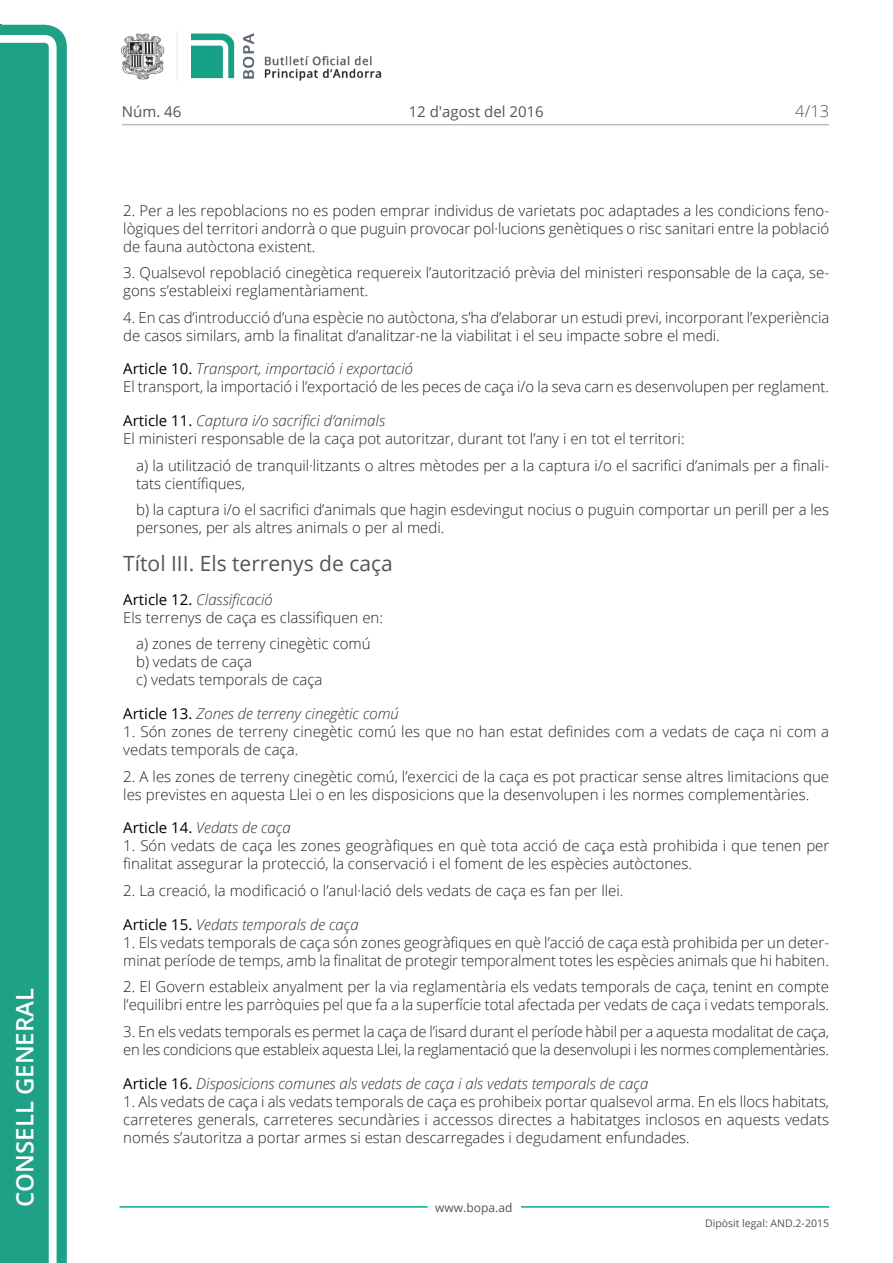
<style>
.page{position:relative;width:893px;height:1263px;background:#fff}
.page>*{position:absolute;margin:0;border:0;box-sizing:border-box;transform-origin:0 0}
.t1{font:600 24px "Open Sans";color:#fff}
.Titol_4{font:21px "Open Sans";color:#545454}
.t2{font:300 16.5px "Open Sans";color:#545454}
.Body_text{font:300 15px/18px "Open Sans";color:#231f20}
.Body_text_i{font:300 15px/18px "Open Sans";color:#231f20}
.Titol_7{font:italic 300 15px "Open Sans";color:#303030}
.Body_text_NOS{font:300 15px "Open Sans";color:#231f20}
.t3{font:15px "Open Sans";color:#545454}
.t4{font:12px "Open Sans";color:#545454}
.t5{font:10.5px "Open Sans";color:#545454}
.s1{font-weight:400;font-style:normal;color:#000}
</style>
<div class="page">
<svg style="left:0;top:25px;width:67px;height:1238px;fill:#1ea187"></svg>
<div style="left:0;top:43px;width:49px;height:1220px;background:#1ea187"></div>
<img style="left:122px;top:32px;width:260px;height:49px">
<hr style="left:119px;top:1206px;width:309px;height:2px;background:#00ae91">
<hr style="left:521px;top:1206px;width:308px;height:2px;background:#00ae91">
<hr style="left:122px;top:124px;width:707px;height:1px;background:#bcbdc0">
<h1 class="t1" style="left:8px;top:1207px;width:220px;rotate:-90deg">Consell General</h1>
<p class="t3" style="left:122px;top:102px;width:61px">Núm. 46</p>
<p class="t3" style="left:409px;top:102px;width:137px">12 d'agost del 2016</p>
<p class="t2" style="left:795px;top:100px;width:35px">4/13</p>
<p class="Body_text" style="left:123px;top:201px;width:707px;text-align:justify">2. Per a les repoblacions no es poden emprar individus de varietats poc adaptades a les condicions feno&shy;lògiques del territori andorrà o que puguin provocar pol·lucions genètiques o risc sanitari entre la població de fauna autòctona existent.</p>
<p class="Body_text" style="left:123px;top:263px;width:707px">3. Qualsevol repoblació cinegètica requereix l’autorització prèvia del ministeri responsable de la caça, se&shy;gons s’estableixi reglamentàriament.</p>
<p class="Body_text" style="left:123px;top:308px;width:708px">4. En cas d’introducció d’una espècie no autòctona, s’ha d’elaborar un estudi previ, incorporant l’experiència de casos similars, amb la finalitat d’analitzar-ne la viabilitat i el seu impacte sobre el medi.</p>
<p class="Titol_7" style="left:123px;top:359px;width:291px"><span class="s1">Article 10.</span> Transport, importació i exportació</p>
<p class="Body_text" style="left:123px;top:377px;width:707px">El transport, la importació i l’exportació de les peces de caça i/o la seva carn es desenvolupen per reglament.</p>
<p class="Titol_7" style="left:123px;top:410px;width:263px"><span class="s1">Article 11.</span> Captura i/o sacrifici d’animals</p>
<p class="Body_text" style="left:123px;top:429px;width:563px">El ministeri responsable de la caça pot autoritzar, durant tot l’any i en tot el territori:</p>
<p class="Body_text_i" style="left:136px;top:456px;width:695px">a) la utilització de tranquil·litzants o altres mètodes per a la captura i/o el sacrifici d’animals per a finali&shy;tats científiques,</p>
<p class="Body_text_i" style="left:136px;top:500px;width:695px">b) la captura i/o el sacrifici d’animals que hagin esdevingut nocius o puguin comportar un perill per a les persones, per als altres animals o per al medi.</p>
<p class="Titol_4" style="left:123px;top:549px;width:271px">Títol III. Els terrenys de caça</p>
<p class="Titol_7" style="left:123px;top:589px;width:151px"><span class="s1">Article 12.</span> Classificació</p>
<p class="Body_text" style="left:123px;top:608px;width:261px">Els terrenys de caça es classifiquen en:</p>
<p class="Body_text_NOS" style="left:136px;top:634px;width:236px">a) zones de terreny cinegètic comú</p>
<p class="Body_text_NOS" style="left:136px;top:652px;width:118px">b) vedats de caça</p>
<p class="Body_text_i" style="left:136px;top:671px;width:188px">c) vedats temporals de caça</p>
<p class="Titol_7" style="left:123px;top:703px;width:277px"><span class="s1">Article 13.</span> Zones de terreny cinegètic comú</p>
<p class="Body_text" style="left:123px;top:722px;width:707px">1. Són zones de terreny cinegètic comú les que no han estat definides com a vedats de caça ni com a vedats temporals de caça.</p>
<p class="Body_text" style="left:123px;top:767px;width:707px">2. A les zones de terreny cinegètic comú, l’exercici de la caça es pot practicar sense altres limitacions que les previstes en aquesta Llei o en les disposicions que la desenvolupen i les normes complementàries.</p>
<p class="Titol_7" style="left:123px;top:818px;width:169px"><span class="s1">Article 14.</span> Vedats de caça</p>
<p class="Body_text" style="left:123px;top:837px;width:708px">1. Són vedats de caça les zones geogràfiques en què tota acció de caça està prohibida i que tenen per finalitat assegurar la protecció, la conservació i el foment de les espècies autòctones.</p>
<p class="Body_text" style="left:123px;top:881px;width:501px">2. La creació, la modificació o l’anul·lació dels vedats de caça es fan per llei.</p>
<p class="Titol_7" style="left:123px;top:914px;width:237px"><span class="s1">Article 15.</span> Vedats temporals de caça</p>
<p class="Body_text" style="left:123px;top:933px;width:707px">1. Els vedats temporals de caça són zones geogràfiques en què l’acció de caça està prohibida per un deter&shy;minat període de temps, amb la finalitat de protegir temporalment totes les espècies animals que hi habiten.</p>
<p class="Body_text" style="left:123px;top:977px;width:707px">2. El Govern estableix anyalment per la via reglamentària els vedats temporals de caça, tenint en compte l’equilibri entre les parròquies pel que fa a la superfície total afectada per vedats de caça i vedats temporals.</p>
<p class="Body_text" style="left:123px;top:1022px;width:707px">3. En els vedats temporals es permet la caça de l’isard durant el període hàbil per a aquesta modalitat de caça, en les condicions que estableix aquesta Llei, la reglamentació que la desenvolupi i les normes complementàries.</p>
<p class="Titol_7" style="left:123px;top:1073px;width:526px"><span class="s1">Article 16.</span> Disposicions comunes als vedats de caça i als vedats temporals de caça</p>
<p class="Body_text" style="left:123px;top:1092px;width:707px;text-align:justify">1. Als vedats de caça i als vedats temporals de caça es prohibeix portar qualsevol arma. En els llocs habitats, carreteres generals, carreteres secundàries i accessos directes a habitatges inclosos en aquests vedats només s’autoritza a portar armes si estan descarregades i degudament enfundades.</p>
<p class="t4" style="left:435px;top:1199px;width:79px">www.bopa.ad</p>
<p class="t5" style="left:705px;top:1216px;width:125px">Dipòsit legal: AND.2-2015</p>
</div>
